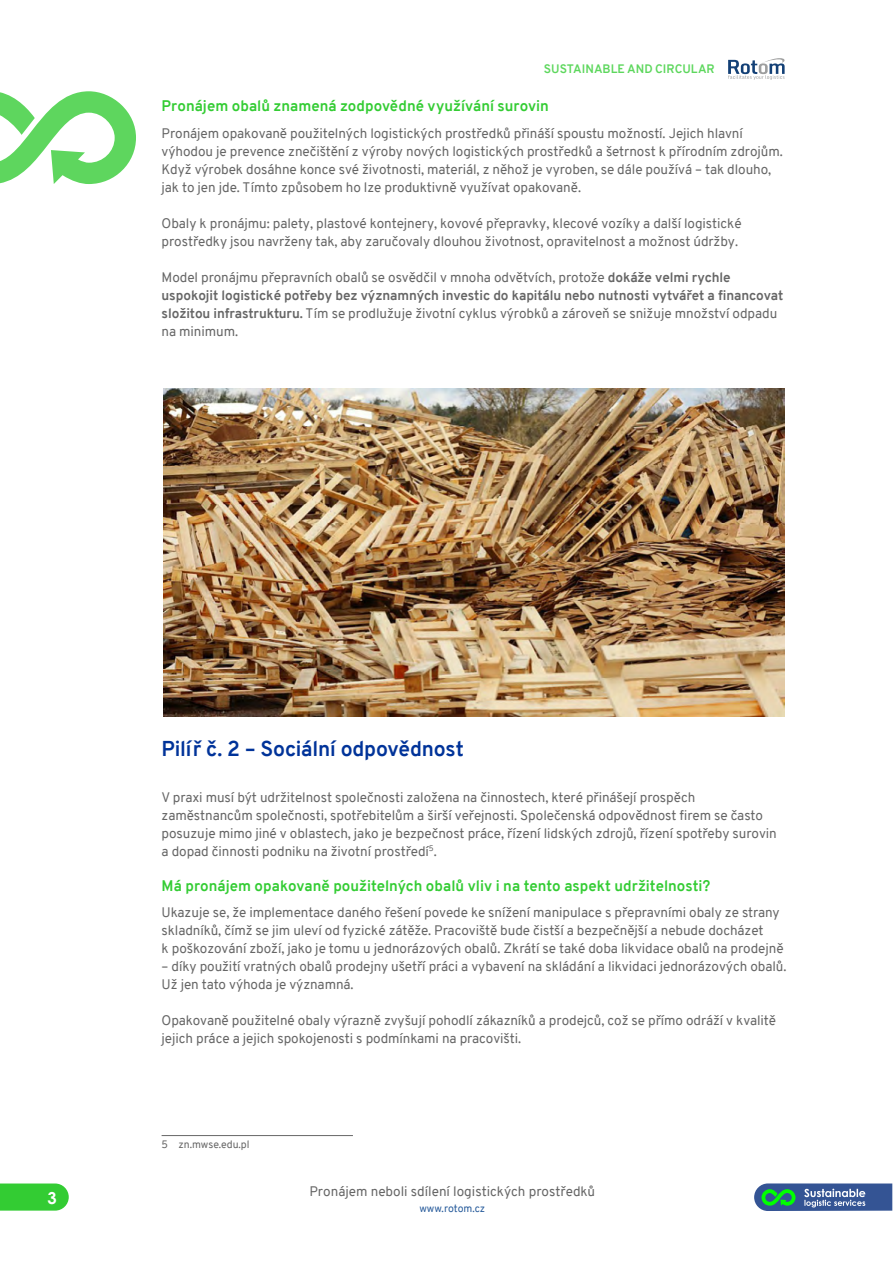
<style>
.page{position:relative;width:893px;height:1263px;background:#fff}
.page>*{position:absolute;margin:0;border:0;box-sizing:border-box;transform-origin:0 0}
.t1{font:700 21px "Overpass";letter-spacing:-.01em;color:#039}
.t2{font:700 16.5px "Century Gothic";color:#fff}
.t3{font:700 15px "Overpass";color:#3c3}
.t4{font:13.5px/18px "Overpass";letter-spacing:-.005em;color:#666}
.t5{font:700 12px "Overpass";color:#5dd75d}
.t6{font:10.5px "Overpass";color:#666}
.t7{font:10.5px "Overpass";color:#275b9b}
.s1{font-weight:700}
</style>
<div class="page">
<img style="left:164px;top:388px;width:620px;height:329px">
<svg style="left:0;top:91px;width:136px;height:93px"></svg>
<svg style="left:0;top:1183px;width:69px;height:27px;background:#3fcf3f"></svg>
<svg style="left:754px;top:1183px;width:138px;height:28px;background:#4b7897"></svg>
<svg style="left:728px;top:58px;width:57px;height:22px"></svg>
<hr style="left:162px;top:1135px;width:191px;height:1px;background:#666">
<p class="t5" style="left:544px;top:61px;width:172px">SUSTAINABLE AND CIRCULAR</p>
<p class="t3" style="left:162px;top:95px;width:389px">Pronájem obalů znamená zodpovědné využívání surovin</p>
<p class="t4" style="left:162px;top:124px;width:623px">Pronájem opakovaně použitelných logistických prostředků přináší spoustu možností. Jejich hlavní výhodou je prevence znečištění z výroby nových logistických prostředků a šetrnost k přírodním zdrojům.<br>Když výrobek dosáhne konce své životnosti, materiál, z něhož je vyroben, se dále používá – tak dlouho, jak to jen jde. Tímto způsobem ho lze produktivně využívat opakovaně.</p>
<p class="t4" style="left:162px;top:214px;width:581px">Obaly k pronájmu: palety, plastové kontejnery, kovové přepravky, klecové vozíky a další logistické prostředky jsou navrženy tak, aby zaručovaly dlouhou životnost, opravitelnost a možnost údržby.</p>
<p class="t4" style="left:162px;top:268px;width:623px">Model pronájmu přepravních obalů se osvědčil v mnoha odvětvích, protože <span class="s1">dokáže velmi rychle uspokojit logistické potřeby bez významných investic do kapitálu nebo nutnosti vytvářet a financovat složitou infrastrukturu.</span> Tím se prodlužuje životní cyklus výrobků a zároveň se snižuje množství odpadu na minimum.</p>
<p class="t2" style="left:48px;top:1185px;width:11px">3</p>
<h1 class="t1" style="left:162px;top:734px;width:304px">Pilíř č. 2 – Sociální odpovědnost</h1>
<p class="t4" style="left:162px;top:788px;width:617px">V praxi musí být udržitelnost společnosti založena na činnostech, které přinášejí prospěch zaměstnancům společnosti, spotřebitelům a širší veřejnosti. Společenská odpovědnost firem se často posuzuje mimo jiné v oblastech, jako je bezpečnost práce, řízení lidských zdrojů, řízení spotřeby surovin a dopad činnosti podniku na životní prostředí<sup>5</sup>.</p>
<p class="t3" style="left:162px;top:875px;width:550px">Má pronájem opakovaně použitelných obalů vliv i na tento aspekt udržitelnosti?</p>
<p class="t4" style="left:162px;top:904px;width:624px">Ukazuje se, že implementace daného řešení povede ke snížení manipulace s přepravními obaly ze strany skladníků, čímž se jim uleví od fyzické zátěže. Pracoviště bude čistší a bezpečnější a nebude docházet<br>k poškozování zboží, jako je tomu u jednorázových obalů. Zkrátí se také doba likvidace obalů na prodejně</p>
<p class="t4" style="left:162px;top:958px;width:626px">– díky použití vratných obalů prodejny ušetří práci a vybavení na skládání a likvidaci jednorázových obalů.<br>Už jen tato výhoda je významná.</p>
<p class="t4" style="left:162px;top:1012px;width:616px">Opakovaně použitelné obaly výrazně zvyšují pohodlí zákazníků a prodejců, což se přímo odráží v kvalitě jejich práce a jejich spokojenosti s podmínkami na pracovišti.</p>
<p class="t6" style="left:162px;top:1137px;width:90px">5 zn.mwse.edu.pl</p>
<p class="t4" style="left:309px;top:1182px;width:287px">Pronájem neboli sdílení logistických prostředků</p>
<p class="t7" style="left:419px;top:1200px;width:67px">www.rotom.cz</p>
</div>
